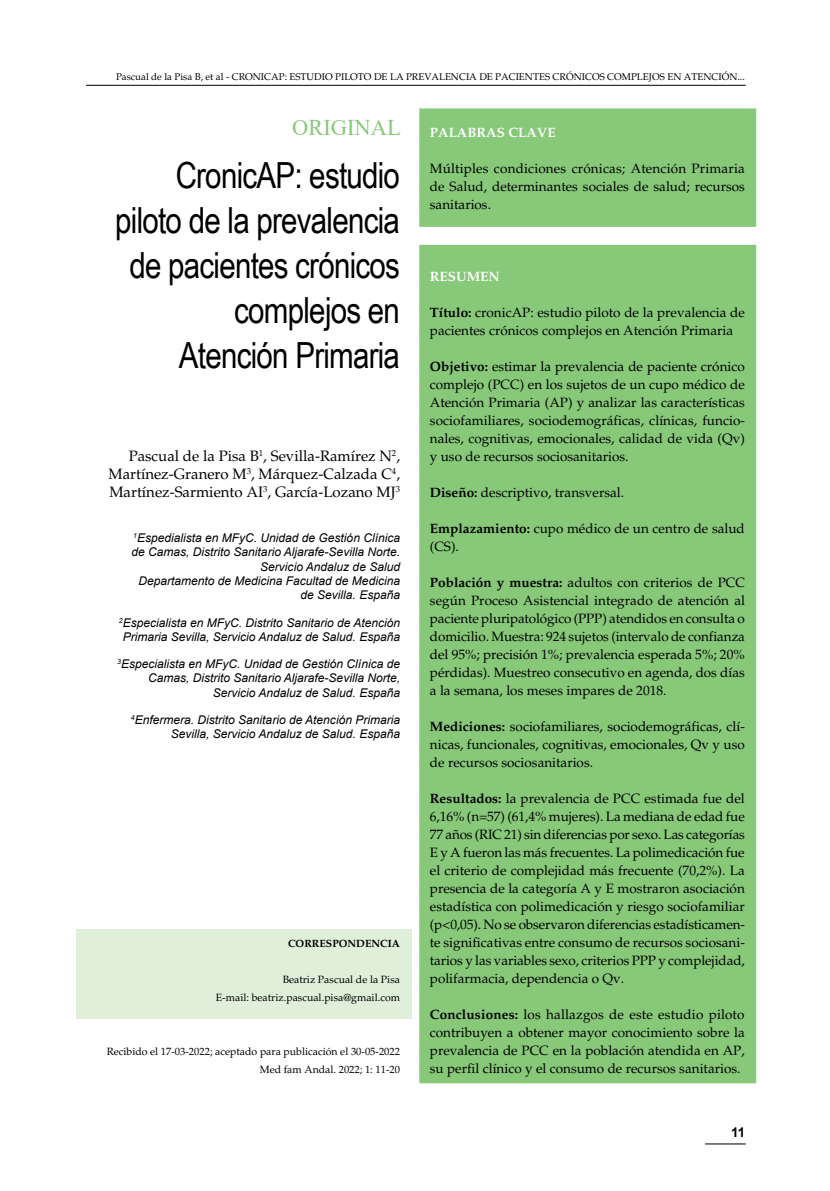
<style>
.page{position:relative;width:830px;height:1191px;background:#fff}
.page>*{position:absolute;margin:0;border:0;box-sizing:border-box;transform-origin:0 0}
.t1{font:36px/45px "Arial Narrow";letter-spacing:-.02em;color:#000;text-align:right}
.t2{font:22.5px "Times New Roman";color:#87c879}
.t3{font:15px/18px "Palatino";color:#000;text-align:justify}
.t4{font:13.5px/18px "Palatino";color:#000;text-align:justify}
.t5{font:700 13.5px "Palatino";color:#fff}
.t6{font:700 13.5px "Arial";color:#000}
.t7{font:italic 12px/14.4px "Arial";color:#000;text-align:right}
.t8{font:10.5px/18px "Palatino";color:#000;text-align:right}
.t9{font:700 10.5px "Palatino";color:#000}
.t10{font:9.75px "Palatino";color:#000}
.s1{font-weight:700}
</style>
<div class="page">
<hr style="left:704px;top:1143px;width:41px;height:1px;background:#000">
<hr style="left:86px;top:85px;width:659px;height:1px;background:#000">
<div style="left:419px;top:245px;width:336px;height:838px;background:#87c879;border:2px solid #87c879"></div>
<div style="left:419px;top:108px;width:336px;height:119px;background:#87c879;border:2px solid #87c879"></div>
<div style="left:76px;top:929px;width:335px;height:89px;background:#e0efda"></div>
<p class="t10" style="left:116px;top:71px;width:630px">Pascual de la Pisa B, et al - CRONICAP: ESTUDIO PILOTO DE LA PREVALENCIA DE PACIENTES CRÓNICOS COMPLEJOS EN ATENCIÓN...</p>
<h2 class="t2" style="left:292px;top:111px;width:110px">ORIGINAL</h2>
<h1 class="t1" style="left:115px;top:152px;width:286px">CronicAP: estudio piloto de la prevalencia de pacientes crónicos complejos en<br>Atención Primaria</h1>
<p class="t3" style="left:108px;top:447px;width:293px;text-indent:20px">Pascual de la Pisa B<sup>1</sup>, Sevilla-Ramírez N<sup>2</sup>, Martínez-Granero M<sup>3</sup>, Márquez-Calzada C<sup>4</sup>, Martínez-Sarmiento AI<sup>3</sup>, García-Lozano MJ<sup>3</sup></p>
<p class="t7" style="left:131px;top:530px;width:270px"><sup>1</sup>Espedialista en MFyC. Unidad de Gestión Clínica de Camas, Distrito Sanitario Aljarafe-Sevilla Norte.<br>Servicio Andaluz de Salud<br>Departamento de Medicina Facultad de Medicina de Sevilla. España</p>
<p class="t7" style="left:119px;top:615px;width:282px;text-align:center"><sup>2</sup>Especialista en MFyC. Distrito Sanitario de Atención<br>Primaria Sevilla, Servicio Andaluz de Salud. España</p>
<p class="t7" style="left:117px;top:657px;width:284px"><sup>3</sup>Especialista en MFyC. Unidad de Gestión Clínica de<br>Camas, Distrito Sanitario Aljarafe-Sevilla Norte,<br>Servicio Andaluz de Salud. España</p>
<p class="t7" style="left:131px;top:713px;width:270px"><sup>4</sup>Enfermera. Distrito Sanitario de Atención Primaria<br>Sevilla, Servicio Andaluz de Salud. España</p>
<p class="t9" style="left:288px;top:937px;width:113px">CORRESPONDENCIA</p>
<p class="t8" style="left:216px;top:970px;width:185px">Beatriz Pascual de la Pisa<br>E-mail: beatriz.pascual.pisa@gmail.com</p>
<p class="t8" style="left:107px;top:1042px;width:294px">Recibido el 17-03-2022; aceptado para publicación el 30-05-2022<br>Med fam Andal. 2022; 1: 11-20</p>
<p class="t5" style="left:429px;top:124px;width:19px">Pala</p>
<p class="t5" style="left:467px;top:124px;width:20px">bras</p>
<p class="t5" style="left:508px;top:124px;width:11px">cla</p>
<p class="t5" style="left:536px;top:124px;width:19px">ve</p>
<p class="t4" style="left:429px;top:159px;width:316px">Múltiples condiciones crónicas; Atención Primaria de Salud, determinantes sociales de salud; recursos sanitarios.</p>
<p class="t5" style="left:429px;top:268px;width:71px">RESUMEN</p>
<p class="t4" style="left:429px;top:303px;width:316px"><span class="s1">Título:</span> cronicAP: estudio piloto de la prevalencia de pacientes crónicos complejos en Atención Primaria</p>
<p class="t4" style="left:429px;top:357px;width:316px"><span class="s1">Objetivo:</span> estimar la prevalencia de paciente crónico complejo (PCC) en los sujetos de un cupo médico de Atención Primaria (AP) y analizar las características sociofamiliares, sociodemográficas, clínicas, funcio&shy;nales, cognitivas, emocionales, calidad de vida (Qv) y uso de recursos sociosanitarios.</p>
<p class="t4" style="left:429px;top:483px;width:196px"><span class="s1">Diseño:</span> descriptivo, transversal.</p>
<p class="t4" style="left:429px;top:519px;width:316px"><span class="s1">Emplazamiento:</span> cupo médico de un centro de salud (CS).</p>
<p class="t4" style="left:429px;top:573px;width:316px"><span class="s1">Población y muestra:</span> adultos con criterios de PCC según Proceso Asistencial integrado de atención al paciente pluripatológico (PPP) atendidos en consulta o domicilio. Muestra: 924 sujetos (intervalo de confianza del 95%; precisión 1%; prevalencia esperada 5%; 20% pérdidas). Muestreo consecutivo en agenda, dos días a la semana, los meses impares de 2018.</p>
<p class="t4" style="left:429px;top:717px;width:316px"><span class="s1">Mediciones:</span> sociofamiliares, sociodemográficas, clí&shy;nicas, funcionales, cognitivas, emocionales, Qv y uso de recursos sociosanitarios.</p>
<p class="t4" style="left:429px;top:789px;width:316px"><span class="s1">Resultados:</span> la prevalencia de PCC estimada fue del 6,16% (n=57) (61,4% mujeres). La mediana de edad fue 77 años (RIC 21) sin diferencias por sexo. Las categorías E y A fueron las más frecuentes. La polimedicación fue el criterio de complejidad más frecuente (70,2%). La presencia de la categoría A y E mostraron asociación estadística con polimedicación y riesgo sociofamiliar (p&lt;0,05). No se observaron diferencias estadísticamen&shy;te significativas entre consumo de recursos sociosani&shy;tarios y las variables sexo, criterios PPP y complejidad, polifarmacia, dependencia o Qv.</p>
<p class="t4" style="left:429px;top:1005px;width:316px"><span class="s1">Conclusiones:</span> los hallazgos de este estudio piloto contribuyen a obtener mayor conocimiento sobre la prevalencia de PCC en la población atendida en AP, su perfil clínico y el consumo de recursos sanitarios.</p>
<p class="t6" style="left:730px;top:1122px;width:16px">11</p>
</div>
